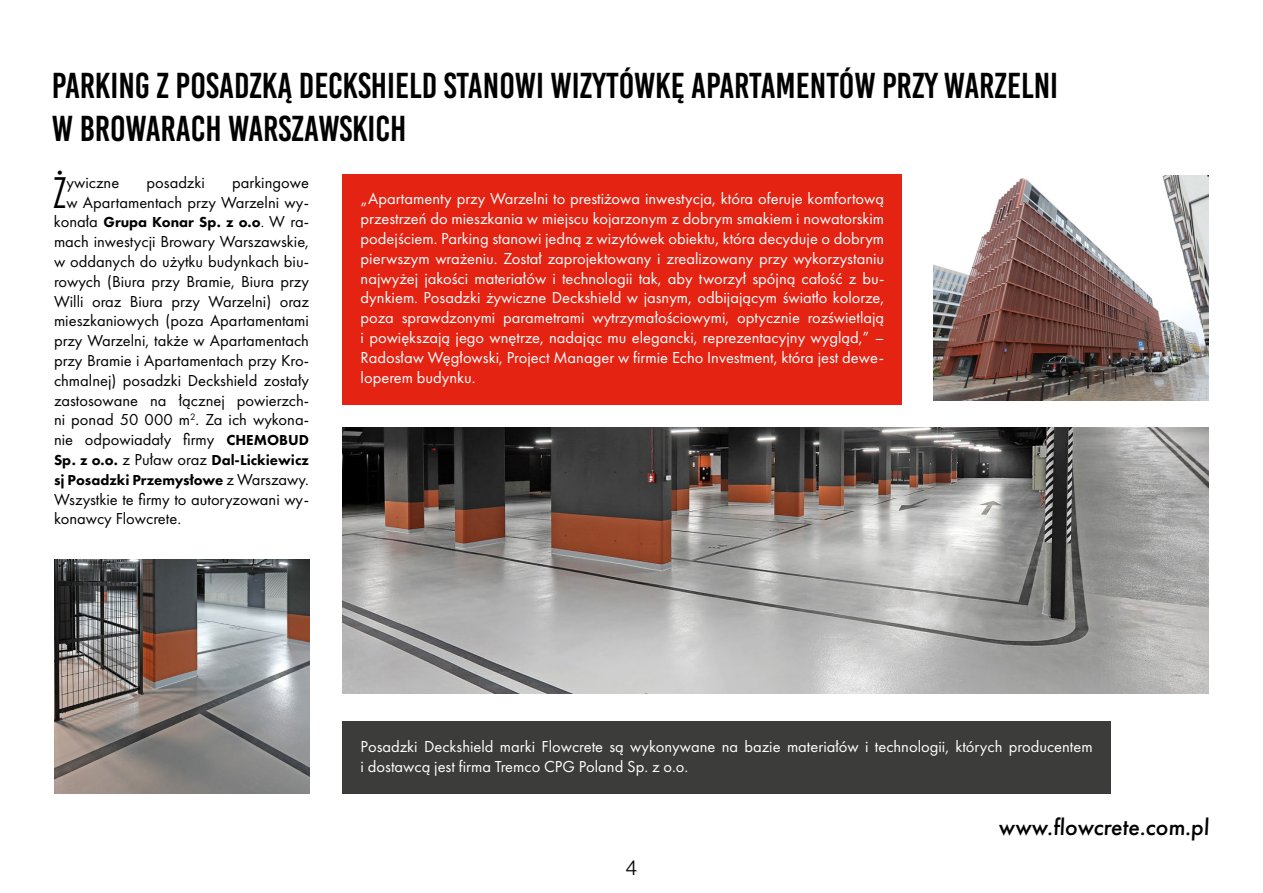
<style>
.page{position:relative;width:1263px;height:893px;background:#fff}
.page>*{position:absolute;margin:0;border:0;box-sizing:border-box;transform-origin:0 0}
.t1{font:46.2px "Futura PT Cond";color:#000}
.t2{font:36px/43.2px "Bebas Kai";color:#000}
.t3{font:500 24px "Futura PT";color:#000}
.t4{font:21px "N Haas Grotesk DS Pro 45 Lt";color:#000}
.t5{font:16.5px/19.8px "Futura PT";color:#fff;text-align:justify}
.t6{font:16.5px/19.8px "Futura PT";color:#000;text-align:right}
.t7{font:800 15px/19.8px "Futura PT";color:#000}
.s1{font-weight:400;font-size:16.5px}
.s2{font-weight:400}
.s3{font-weight:800;font-size:15px}
</style>
<div class="page">
<img style="left:342px;top:428px;width:867px;height:265px">
<div style="left:343px;top:174px;width:559px;height:231px;background:#e42313"></div>
<div style="left:343px;top:721px;width:768px;height:72px;background:#3c3c3b"></div>
<img style="left:54px;top:559px;width:255px;height:234px">
<img style="left:934px;top:175px;width:275px;height:226px">
<h2 class="t2" style="left:52px;top:64px;width:1008px">PARKING Z POSADZKĄ DECKSHIELD STANOWI WIZYTÓWKĘ APARTAMENTÓW PRZY WARZELNI<br>W BROWARACH WARSZAWSKICH</h2>
<h1 class="t1" style="left:54px;top:165px;width:14px">Ż</h1>
<p class="t6" style="left:67px;top:172px;width:54px">ywiczne</p>
<p class="t6" style="left:147px;top:172px;width:60px">posadzki</p>
<p class="t6" style="left:67px;top:172px;width:244px">parkingowe<br>w Apartamentach przy Warzelni wy-</p>
<p class="t7" style="left:54px;top:212px;width:257px"><span class="s1">konała</span> Grupa Konar Sp. z o.o<span class="s2">.</span> <span class="s1">W ra-</span></p>
<p class="t6" style="left:54px;top:232px;width:257px;text-align:justify">mach inwestycji Browary Warszawskie, w oddanych do użytku budynkach biu&shy;rowych (Biura przy Bramie, Biura przy Willi oraz Biura przy Warzelni) oraz mieszkaniowych (poza Apartamentami przy Warzelni, także w Apartamentach przy Bramie i Apartamentach przy Kro&shy;chmalnej) posadzki Deckshield zostały zastosowane na łącznej powierzch&shy;ni ponad 50 000 m<sup>2</sup>. Za ich wykona&shy;nie odpowiadały firmy <span class="s3">CHEMOBUD</span></p>
<p class="t7" style="left:54px;top:450px;width:257px">Sp. z o.o. <span class="s1">z Puław oraz</span> Dal-Lickiewicz sj Posadzki Przemysłowe <span class="s1">z Warszawy.</span></p>
<p class="t6" style="left:54px;top:489px;width:257px;text-align:left">Wszystkie te firmy to autoryzowani wy&shy;konawcy Flowcrete.</p>
<p class="t5" style="left:361px;top:189px;width:525px">„Apartamenty przy Warzelni to prestiżowa inwestycja, która oferuje komfortową przestrzeń do mieszkania w miejscu kojarzonym z dobrym smakiem i nowatorskim podejściem. Parking stanowi jedną z wizytówek obiektu, która decyduje o dobrym pierwszym wrażeniu. Został zaprojektowany i zrealizowany przy wykorzystaniu najwyżej jakości materiałów i technologii tak, aby tworzył spójną całość z bu&shy;dynkiem. Posadzki żywiczne Deckshield w jasnym, odbijającym światło kolorze, poza sprawdzonymi parametrami wytrzymałościowymi, optycznie rozświetlają i powiększają jego wnętrze, nadając mu elegancki, reprezentacyjny wygląd,” – Radosław Węgłowski, Project Manager w firmie Echo Investment, która jest dewe&shy;loperem budynku.</p>
<p class="t5" style="left:361px;top:736px;width:734px">Posadzki Deckshield marki Flowcrete są wykonywane na bazie materiałów i technologii, których producentem i dostawcą jest firma Tremco CPG Poland Sp. z o.o.</p>
<p class="t4" style="left:626px;top:856px;width:13px">4</p>
<h3 class="t3" style="left:998px;top:812px;width:213px">www.flowcrete.com.pl</h3>
</div>
